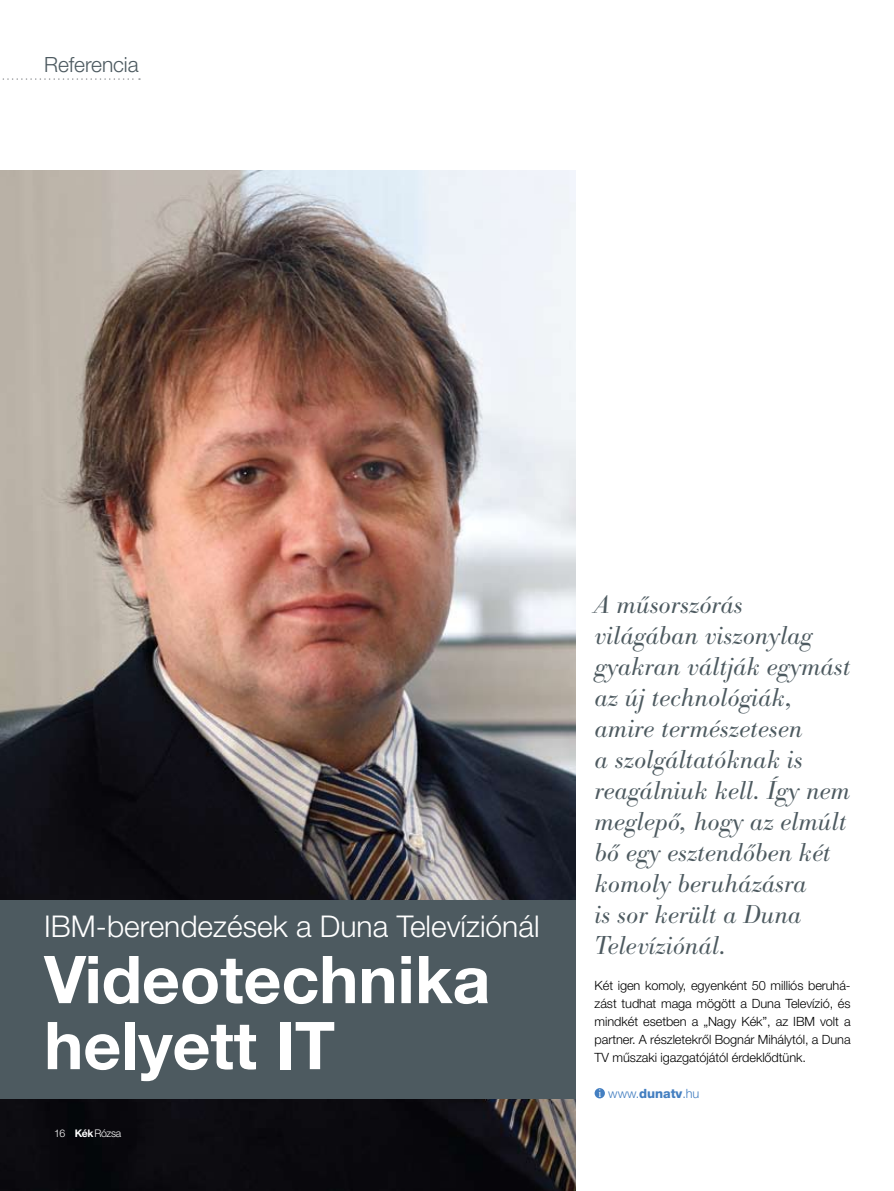
<style>
.page{position:relative;width:894px;height:1191px;background:#fff}
.page>*{position:absolute;margin:0;border:0;box-sizing:border-box;transform-origin:0 0}
.t1{font:700 66px/66px "Helvetica M";color:#fff}
.t2{font:300 30px "Helvetica M";color:#fff}
.t3{font:27px/31px "Bodoni Ant TCE Ligh Ital";color:#4d5a60}
.t4{font:300 21px "Helvetica M";letter-spacing:-.005em;color:#4d5a60}
.t5{font:300 12.75px/18px "Helvetica M";letter-spacing:-.005em;color:#000}
.t6{font:300 12.75px "Helvetica M";color:#447fc1}
.t7{font:300 10.5px "Helvetica M";letter-spacing:-.03em;color:#fff}
.s1{font-weight:700}
.s2{font-weight:800}
</style>
<div class="page">
<img style="left:0;top:170px;width:576px;height:1021px">
<div style="left:0;top:900px;width:576px;height:198px;background:#4d5a60"></div>
<svg style="left:2px;top:78px;width:138px;height:2px"></svg>
<div style="left:594px;top:1088px;width:11px;height:10px;background:#447fc1;border-radius:50%"></div>
<svg style="left:598px;top:1089px;width:3px;height:8px"></svg>
<p class="t4" style="left:44px;top:52px;width:96px">Referencia</p>
<p class="t2" style="left:44px;top:908px;width:497px">IBM-berendezések a Duna Televíziónál</p>
<h1 class="t1" style="left:44px;top:945px;width:448px">Videotechnika helyett IT</h1>
<p class="t7" style="left:54px;top:1126px;width:69px">16 <span class="s1">Kék</span> Rózsa</p>
<p class="t3" style="left:594px;top:589px;width:257px">A műsorszórás világában viszonylag gyakran váltják egymást az új technológiák, amire természetesen<br>a szolgáltatóknak is reagálniuk kell. Így nem meglepő, hogy az elmúlt bő egy esztendőben két komoly beruházásra<br>is sor került a Duna<br>Televíziónál.</p>
<p class="t5" style="left:594px;top:976px;width:258px">Két igen komoly, egyenként 50 milliós beruhá&shy;zást tudhat maga mögött a Duna Televízió, és mindkét esetben a „Nagy Kék”, az IBM volt a partner. A részletekről Bognár Mihálytól, a Duna TV műszaki igazgatójától érdeklődtünk.</p>
<p class="t6" style="left:608px;top:1086px;width:93px">www.<span class="s2">dunatv</span>.hu</p>
</div>
